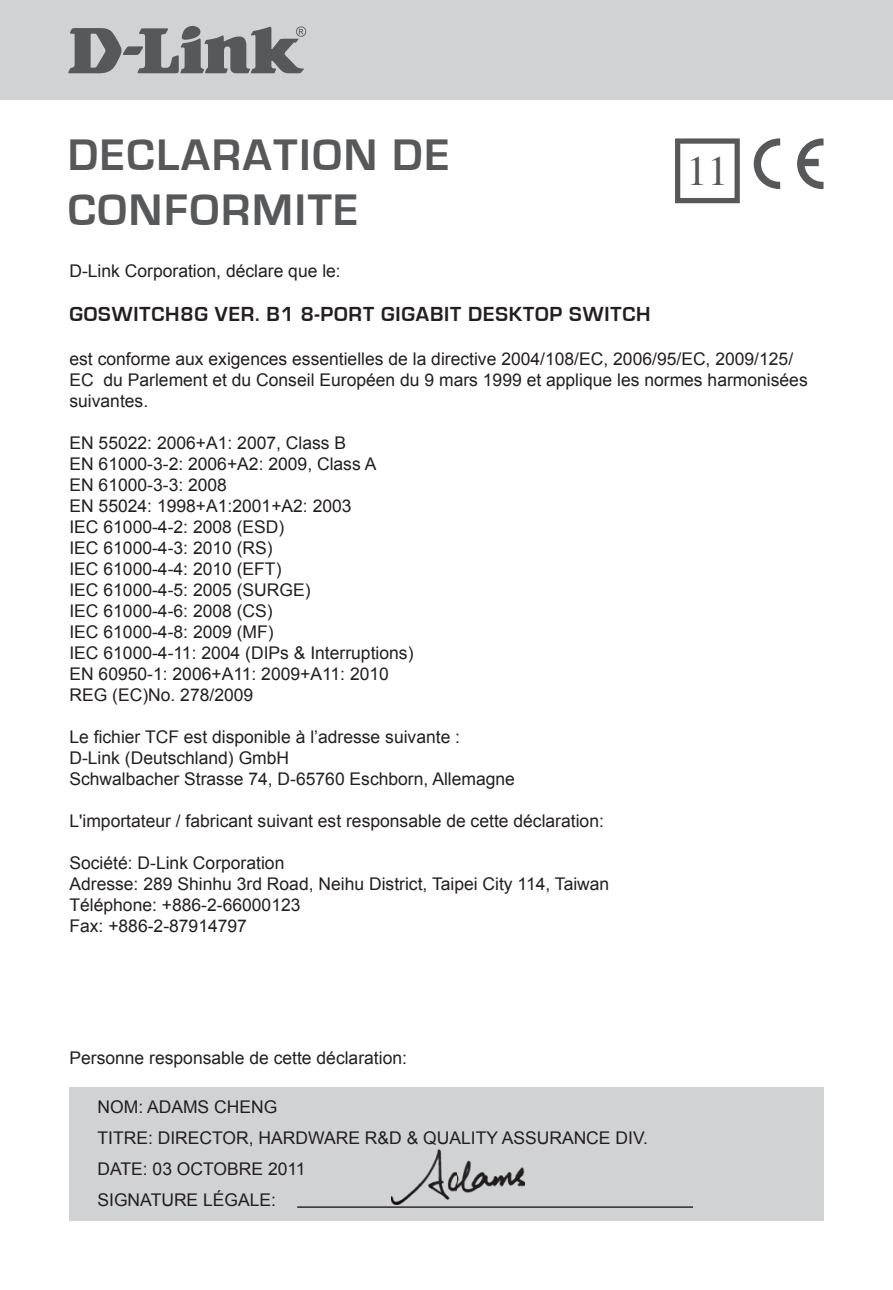
<style>
.page{position:relative;width:893px;height:1290px;background:#fff}
.page>*{position:absolute;margin:0;border:0;box-sizing:border-box;transform-origin:0 0}
.t1{font:700 45.5px/54.6px "Eurostile";letter-spacing:.04em;color:#57585a}
.t2{font:42px "Times";color:#57585a}
.t3{font:700 21px "Eurostile";letter-spacing:.04em;color:#231f20}
.t4{font:17.5px/21px "Arial";color:#231f20}
</style>
<div class="page">
<div style="left:0;top:0;width:893px;height:99px;background:#d1d2d4"></div>
<svg style="left:68px;top:26px;width:238px;height:48px"></svg>
<div style="left:69px;top:1086px;width:754px;height:134px;background:#d1d2d4"></div>
<hr style="left:297px;top:1206px;width:396px;height:2px;background:#231f20">
<img style="left:391px;top:1150px;width:134px;height:54px">
<svg style="left:675px;top:138px;width:65px;height:65px"></svg>
<svg style="left:754px;top:138px;width:26px;height:51px"></svg>
<svg style="left:797px;top:138px;width:26px;height:51px"></svg>
<h1 class="t1" style="left:68px;top:129px;width:383px">DECLARATION DE<br>CONFORMITE</h1>
<h2 class="t2" style="left:686px;top:148px;width:43px">11</h2>
<p class="t4" style="left:69px;top:260px;width:273px">D-Link Corporation, déclare que le:</p>
<p class="t3" style="left:69px;top:303px;width:279px">GOSWITCH8G VER. B1 8-PORT</p>
<p class="t3" style="left:381px;top:303px;width:27px">GIGABIT</p>
<p class="t3" style="left:468px;top:303px;width:69px">DESKTOP</p>
<p class="t3" style="left:569px;top:303px;width:83px">SWITCH</p>
<p class="t4" style="left:69px;top:348px;width:740px">est conforme aux exigences essentielles de la directive 2004/108/EC, 2006/95/EC, 2009/125/<br>EC du Parlement et du Conseil Européen du 9 mars 1999 et applique les normes harmonisées suivantes.</p>
<p class="t4" style="left:69px;top:432px;width:346px">EN 55022: 2006+A1: 2007, Class B<br>EN 61000-3-2: 2006+A2: 2009, Class A<br>EN 61000-3-3: 2008<br>EN 55024: 1998+A1:2001+A2: 2003<br>IEC 61000-4-2: 2008 (ESD)<br>IEC 61000-4-3: 2010 (RS)<br>IEC 61000-4-4: 2010 (EFT)<br>IEC 61000-4-5: 2005 (SURGE)<br>IEC 61000-4-6: 2008 (CS)<br>IEC 61000-4-8: 2009 (MF)<br>IEC 61000-4-11: 2004 (DIPs &amp; Interruptions)<br>EN 60950-1: 2006+A11: 2009+A11: 2010<br>REG (EC)No. 278/2009</p>
<p class="t4" style="left:69px;top:726px;width:447px">Le fichier TCF est disponible à l’adresse suivante :<br>D-Link (Deutschland) GmbH<br>Schwalbacher Strasse 74, D-65760 Eschborn, Allemagne</p>
<p class="t4" style="left:69px;top:810px;width:536px">L'importateur / fabricant suivant est responsable de cette déclaration:</p>
<p class="t4" style="left:69px;top:852px;width:541px">Société: D-Link Corporation<br>Adresse: 289 Shinhu 3rd Road, Neihu District, Taipei City 114, Taiwan Téléphone: +886-2-66000123<br>Fax: +886-2-87914797</p>
<p class="t4" style="left:69px;top:1047px;width:339px">Personne responsable de cette déclaration:</p>
<p class="t4" style="left:98px;top:1091px;width:552px;line-height:30.8px">NOM: ADAMS CHENG<br>TITRE: DIRECTOR, HARDWARE R&amp;D &amp; QUALITY ASSURANCE DIV.<br>DATE: 03 octo</p>
<p class="t4" style="left:98px;top:1153px;width:210px;line-height:30.8px;text-indent:130px">bre 2011<br>SIGNATURE LÉGALE:</p>
</div>
